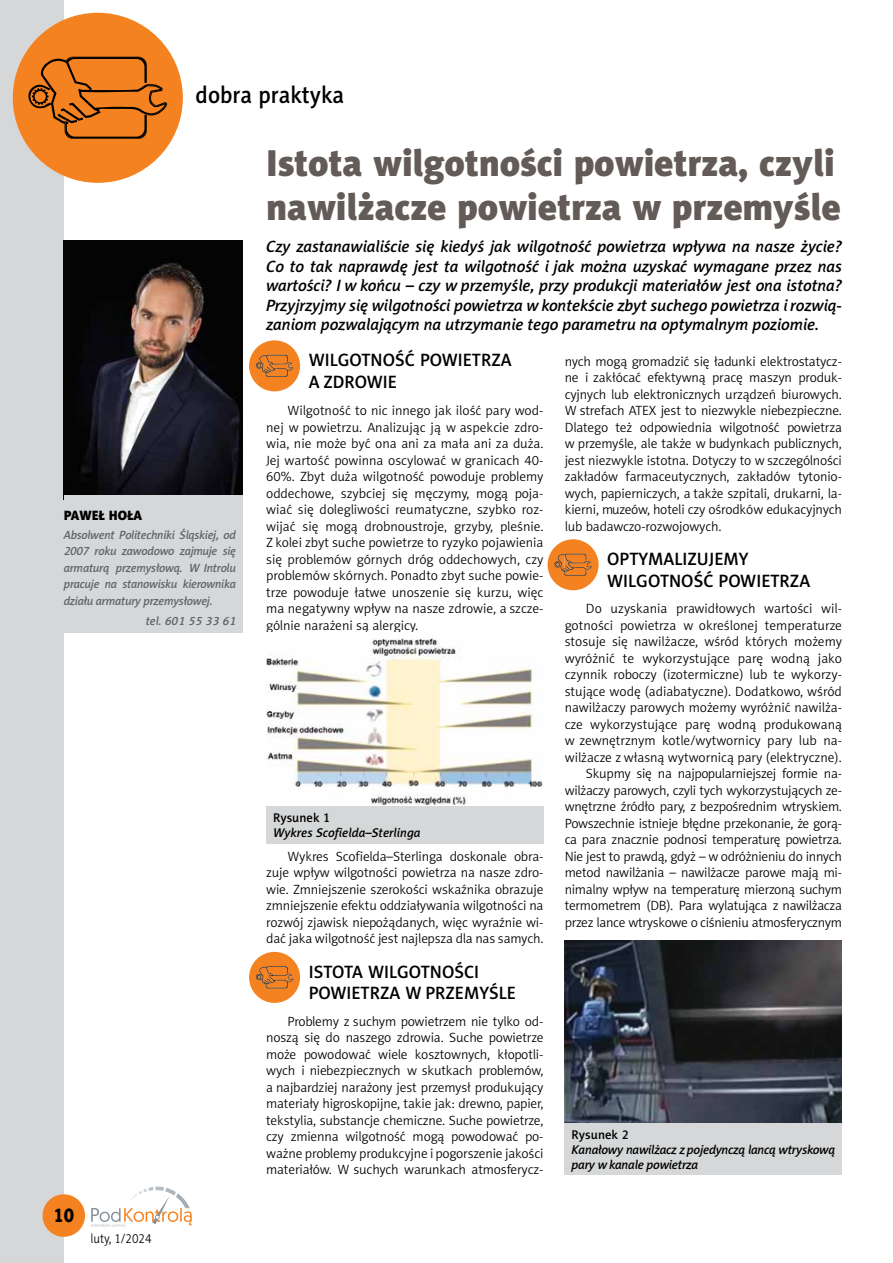
<style>
.page{position:relative;width:893px;height:1263px;background:#fff}
.page>*{position:absolute;margin:0;border:0;box-sizing:border-box;transform-origin:0 0}
.t1{font:37.5px/43.5px "Naomi Sans EFN Black";letter-spacing:-.005em;color:#635b57}
.t2{font:24px "Naomi Sans EFN Medium";color:#000;scale:.93 1}
.t3{font:19.8px "Naomi Sans EFN Heavy";color:#000;scale:.91 1}
.t4{font:18px/21.6px "Naomi Sans EFN Medium";color:#000}
.t5{font:italic 16.5px/19.5px "Naomi Sans EFN Medium";letter-spacing:-.005em;color:#000;text-align:justify}
.t6{font:13.5px/16.5px "Naomi Sans EFN Light";letter-spacing:-.01em;color:#000;text-align:justify}
.t7{font:13.5px "Naomi Sans EFN Black";color:#000}
.t8{font:13.2px "Naomi Sans EFN Light";color:#000;scale:.91 1}
.t9{font:italic 12.75px/15px "Naomi Sans EFN Medium";letter-spacing:-.02em;color:#000}
.t10{font:italic 12.75px "Naomi Sans EFN Medium";color:#000}
.t11{font:12.75px "Naomi Sans EFN Medium";color:#000}
.t12{font:italic 12px/16.5px "Naomi Sans EFN Medium";letter-spacing:-.02em;color:#636466;text-align:justify}
.t13{font:italic 12px "Naomi Sans EFN Medium";letter-spacing:.02em;color:#636466}
</style>
<div class="page">
<div style="left:0;top:0;width:64px;height:1263px;background:#d5d7d8"></div>
<div style="left:43px;top:1194px;width:42px;height:43px;background:#f58220;border-radius:50%"></div>
<svg style="left:91px;top:1186px;width:101px;height:41px"></svg>
<svg style="left:249px;top:340px;width:51px;height:51px"></svg>
<svg style="left:249px;top:952px;width:51px;height:51px"></svg>
<svg style="left:548px;top:539px;width:51px;height:51px"></svg>
<div style="left:565px;top:1123px;width:277px;height:51px;background:#d5d7d8"></div>
<img style="left:565px;top:940px;width:277px;height:183px">
<div style="left:266px;top:806px;width:277px;height:38px;background:#d5d7d8"></div>
<img style="left:266px;top:638px;width:277px;height:167px">
<img style="left:64px;top:240px;width:178px;height:255px">
<div style="left:64px;top:495px;width:178px;height:138px;background:#d5d7d8"></div>
<div style="left:13px;top:13px;width:170px;height:170px;background:#f58220;border-radius:50%"></div>
<svg style="left:28px;top:57px;width:140px;height:82px"></svg>
<h2 class="t2" style="left:196px;top:86px;width:161px">dobra praktyka</h2>
<h1 class="t1" style="left:266px;top:145px;width:576px">Istota wilgotności powietrza, czyli nawilżacze powietrza w przemyśle</h1>
<p class="t7" style="left:64px;top:510px;width:80px">PAWEŁ HOŁA</p>
<p class="t12" style="left:64px;top:527px;width:174px">Absolwent Politechniki Śląskiej, od 2007 roku zawodowo zajmuje się armaturą przemysłową. W Introlu pracuje na stanowisku kierownika działu armatury przemysłowej.</p>
<p class="t13" style="left:146px;top:616px;width:92px">tel. 601 55 33 61</p>
<h3 class="t3" style="left:53px;top:1207px;width:24px">10</h3>
<p class="t8" style="left:91px;top:1234px;width:69px">luty, 1/2024</p>
<p class="t5" style="left:266px;top:238px;width:577px">Czy zastanawialiście się kiedyś jak wilgotność powietrza wpływa na nasze życie?<br>Co to tak naprawdę jest ta wilgotność i jak można uzyskać wymagane przez nas wartości? I w końcu – czy w przemyśle, przy produkcji materiałów jest ona istotna?<br>Przyjrzyjmy się wilgotności powietrza w kontekście zbyt suchego powietrza i rozwią&shy;zaniom pozwalającym na utrzymanie tego parametru na optymalnym poziomie.</p>
<h3 class="t4" style="left:309px;top:351px;width:204px">WILGOTNOŚĆ POWIETRZA<br>A ZDROWIE</h3>
<p class="t6" style="left:266px;top:403px;width:279px;text-indent:21px">Wilgotność to nic innego jak ilość pary wod&shy;nej w powietrzu. Analizując ją w aspekcie zdro&shy;wia, nie może być ona ani za mała ani za duża.<br>Jej wartość powinna oscylować w granicach 40- 60%. Zbyt duża wilgotność powoduje problemy oddechowe, szybciej się męczymy, mogą poja&shy;wiać się dolegliwości reumatyczne, szybko roz&shy;wijać się mogą drobnoustroje, grzyby, pleśnie.<br>Z kolei zbyt suche powietrze to ryzyko pojawienia się problemów górnych dróg oddechowych, czy problemów skórnych. Ponadto zbyt suche powie&shy;trze powoduje łatwe unoszenie się kurzu, więc ma negatywny wpływ na nasze zdrowie, a szcze&shy;gólnie narażeni są alergicy.</p>
<p class="t11" style="left:273px;top:812px;width:59px">Rysunek 1</p>
<p class="t10" style="left:273px;top:827px;width:149px">Wykres Scofielda–Sterlinga</p>
<p class="t6" style="left:266px;top:849px;width:279px;text-indent:21px">Wykres Scofielda–Sterlinga doskonale obra&shy;zuje wpływ wilgotności powietrza na nasze zdro&shy;wie. Zmniejszenie szerokości wskaźnika obrazuje zmniejszenie efektu oddziaływania wilgotności na rozwój zjawisk niepożądanych, więc wyraźnie wi&shy;dać jaka wilgotność jest najlepsza dla nas samych.</p>
<h3 class="t4" style="left:309px;top:962px;width:209px">ISTOTA WILGOTNOŚCI<br>POWIETRZA W PRZEMYŚLE</h3>
<p class="t6" style="left:266px;top:1014px;width:279px;text-indent:21px">Problemy z suchym powietrzem nie tylko od&shy;noszą się do naszego zdrowia. Suche powietrze może powodować wiele kosztownych, kłopotli&shy;wych i niebezpiecznych w skutkach problemów, a najbardziej narażony jest przemysł produkujący materiały higroskopijne, takie jak: drewno, papier, tekstylia, substancje chemiczne. Suche powietrze, czy zmienna wilgotność mogą powodować po&shy;ważne problemy produkcyjne i pogorszenie jakości materiałów. W suchych warunkach atmosferycz-</p>
<p class="t6" style="left:565px;top:354px;width:279px">nych mogą gromadzić się ładunki elektrostatycz&shy;ne i zakłócać efektywną pracę maszyn produk&shy;cyjnych lub elektronicznych urządzeń biurowych.<br>W strefach ATEX jest to niezwykle niebezpieczne.<br>Dlatego też odpowiednia wilgotność powietrza w przemyśle, ale także w budynkach publicznych, jest niezwykle istotna. Dotyczy to w szczególności zakładów farmaceutycznych, zakładów tytonio&shy;wych, papierniczych, a także szpitali, drukarni, la&shy;kierni, muzeów, hoteli czy ośrodków edukacyjnych lub badawczo-rozwojowych.</p>
<h3 class="t4" style="left:607px;top:550px;width:204px">OPTYMALIZUJEMY<br>WILGOTNOŚĆ POWIETRZA</h3>
<p class="t6" style="left:565px;top:601px;width:279px;text-align:right">Do uzyskania prawidłowych wartości wil&shy;gotności powietrza w określonej temperaturze stosuje się nawilżacze, wśród których możemy wyróżnić te wykorzystujące parę wodną jako czynnik roboczy (izotermiczne) lub te wykorzy&shy;stujące wodę (adiabatyczne). Dodatkowo, wśród nawilżaczy parowych możemy wyróżnić nawilża&shy;cze wykorzystujące parę wodną produkowaną w zewnętrznym kotle/wytwornicy pary lub na&shy;wilżacze z własną wytwornicą pary (elektryczne).<br>Skupmy się na najpopularniejszej formie na&shy;wilżaczy parowych, czyli tych wykorzystujących ze&shy;wnętrzne źródło pary, z bezpośrednim wtryskiem.<br>Powszechnie istnieje błędne przekonanie, że gorą&shy;ca para znacznie podnosi temperaturę powietrza.<br>Nie jest to prawdą, gdyż – w odróżnieniu do innych metod nawilżania – nawilżacze parowe mają mi&shy;nimalny wpływ na temperaturę mierzoną suchym termometrem (DB). Para wylatująca z nawilżacza przez lance wtryskowe o ciśnieniu atmosferycznym</p>
<p class="t11" style="left:571px;top:1130px;width:59px">Rysunek 2</p>
<p class="t9" style="left:571px;top:1143px;width:265px">Kanałowy nawilżacz z pojedynczą lancą wtryskową pary w kanale powietrza</p>
</div>
